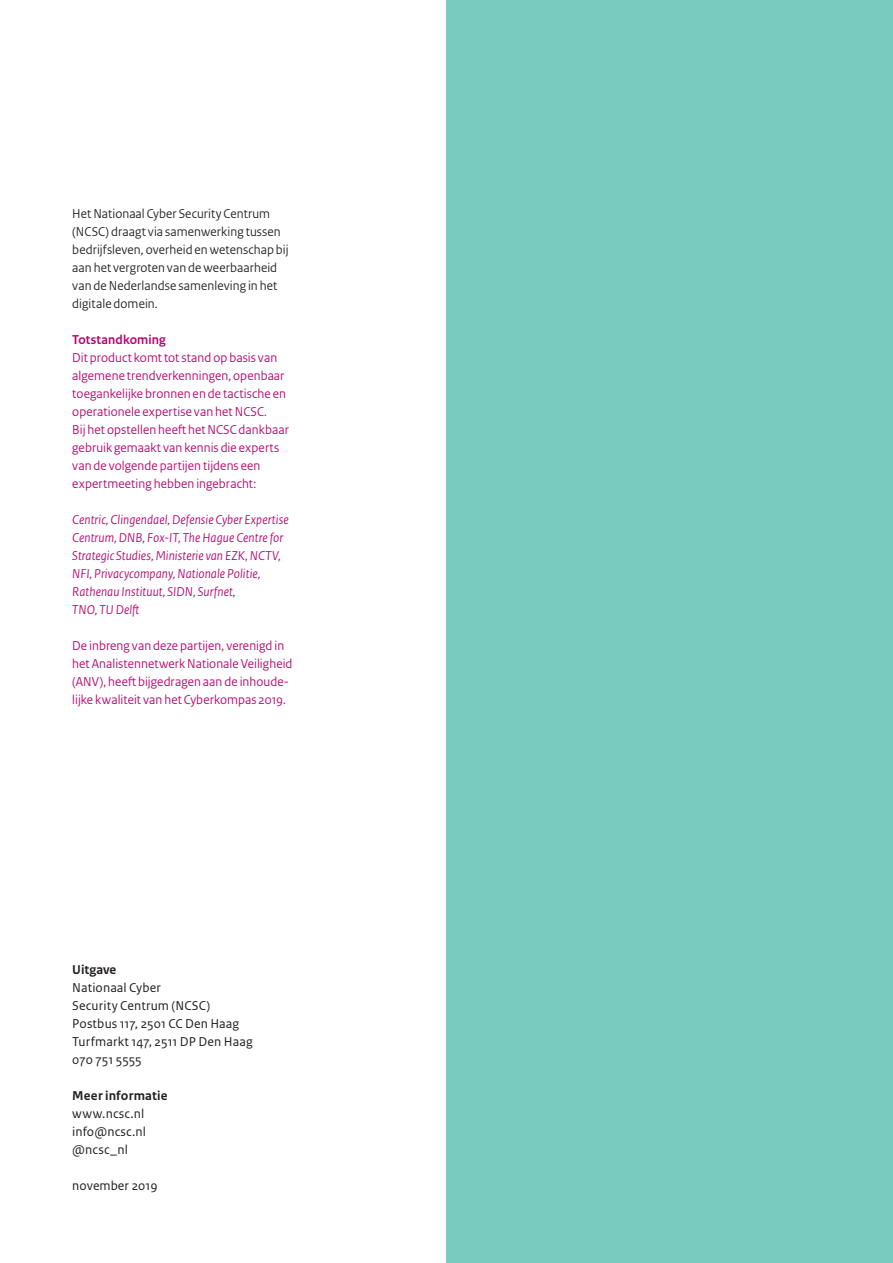
<style>
.page{position:relative;width:893px;height:1263px;background:#fff}
.page>*{position:absolute;margin:0;border:0;box-sizing:border-box;transform-origin:0 0}
.t1{font:13.5px/18px "Rijksoverheid Sans Heading";letter-spacing:.01em;color:#b6036c}
.t2{font:italic 13.5px/18px "Rijksoverheid Sans Heading";letter-spacing:.01em;color:#b6036c}
.t3{font:13.5px/18px "Rijksoverheid Sans Heading";letter-spacing:.01em;color:#231f20}
.t4{font:13.5px/18px "Rijksoverheid Sans Text";letter-spacing:.01em;color:#231f20}
.t5{font:700 13.5px "Rijksoverheid Sans Text";letter-spacing:.01em;color:#231f20}
.t6{font:700 13.5px "Rijksoverheid Sans Heading";letter-spacing:.01em;color:#b6036c}
</style>
<div class="page">
<div style="left:446px;top:0;width:447px;height:1263px;background:#78cbbf"></div>
<p class="t3" style="left:72px;top:205px;width:218px">Het Nationaal Cyber Security Centrum (NCSC) draagt via samenwerking tussen bedrijfsleven, overheid en wetenschap bij aan het vergroten van de weerbaarheid van de Nederlandse samenleving in het digitale domein.</p>
<p class="t6" style="left:72px;top:332px;width:95px">Totstandkoming</p>
<p class="t1" style="left:72px;top:349px;width:218px">Dit product komt tot stand op basis van algemene trendverkenningen, openbaar toegankelijke bronnen en de tactische en operationele expertise van het NCSC.<br>Bij het opstellen heeft het NCSC dankbaar gebruik gemaakt van kennis die experts van de volgende partijen tijdens een expertmeeting hebben ingebracht:</p>
<p class="t2" style="left:72px;top:511px;width:218px">Centric, Clingendael, Defensie Cyber Expertise Centrum, DNB, Fox-IT, The Hague Centre for Strategic Studies, Ministerie van EZK, NCTV, NFI, Privacycompany, Nationale Politie, Rathenau Instituut, SIDN, Surfnet,<br>TNO, TU Delft</p>
<p class="t1" style="left:72px;top:637px;width:222px">De inbreng van deze partijen, verenigd in het Analistennetwerk Nationale Veiligheid (ANV), heeft bijgedragen aan de inhoude&shy;lijke kwaliteit van het Cyberkompas 2019.</p>
<p class="t5" style="left:72px;top:962px;width:46px">Uitgave</p>
<p class="t4" style="left:72px;top:979px;width:182px">Nationaal Cyber<br>Security Centrum (NCSC)<br>Postbus 117, 2501 CC Den Haag<br>Turfmarkt 147, 2511 DP Den Haag<br>070 751 5555</p>
<p class="t5" style="left:72px;top:1088px;width:97px">Meer informatie</p>
<p class="t4" style="left:72px;top:1105px;width:75px">www.ncsc.nl info@ncsc.nl @ncsc_nl</p>
<p class="t4" style="left:72px;top:1177px;width:87px">november 2019</p>
</div>
